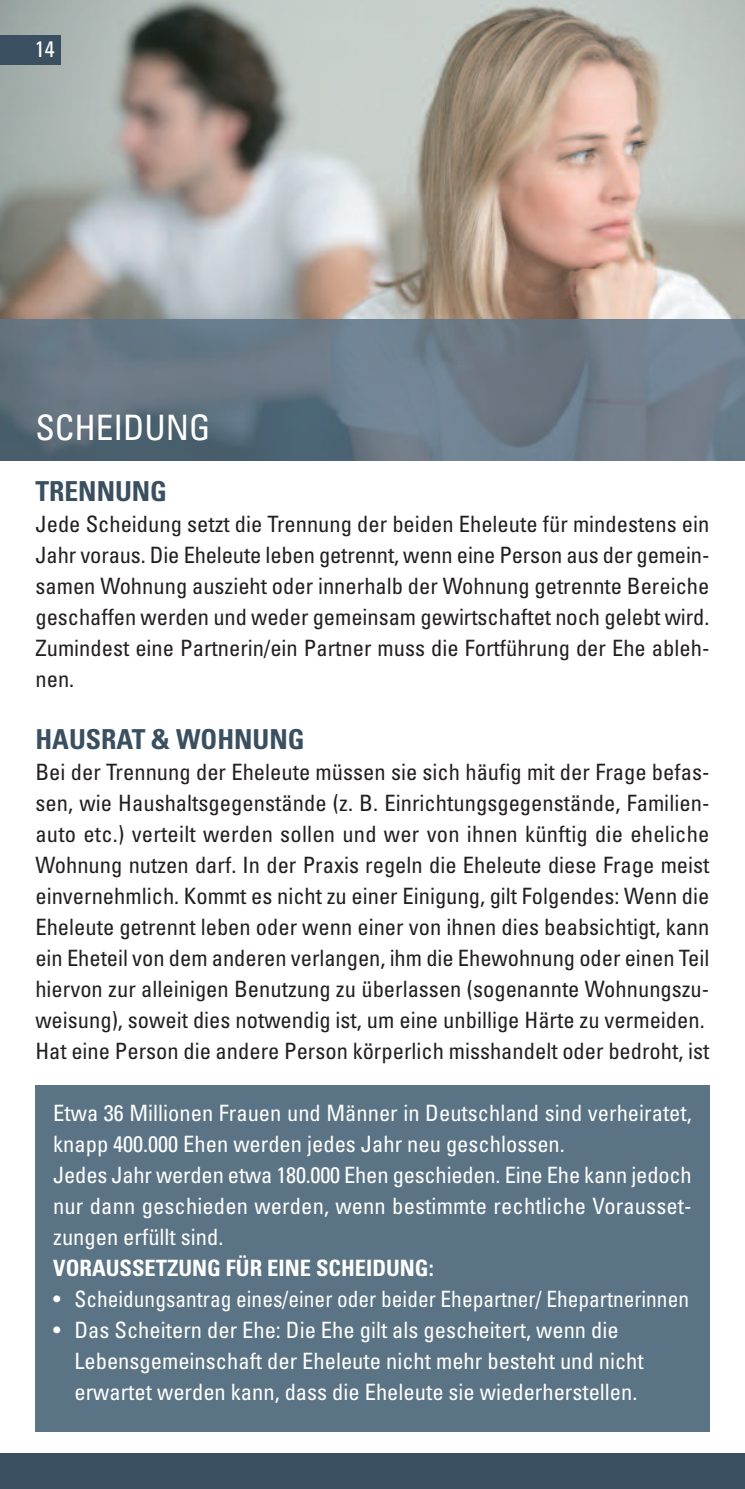
<style>
.page{position:relative;width:745px;height:1489px;background:#fff}
.page>*{position:absolute;margin:0;border:0;box-sizing:border-box;transform-origin:0 0}
.t1{font:condensed 35px "Univers";color:#fff}
.t2{font:700 condensed 27.5px "Univers";color:#3a4f60}
.t3{font:condensed 22.5px/31px "Univers";color:#231f20;text-align:justify}
.t4{font:condensed 22.5px/31px "Univers";color:#fff}
.t5{font:700 condensed 22.5px "Univers";color:#fff}
</style>
<div class="page">
<div style="left:35px;top:1084px;width:674px;height:347px;background:#5b7485"></div>
<img style="left:0;top:0;width:744px;height:319px">
<img style="left:0;top:319px;width:744px;height:142px">
<div style="left:0;top:1453px;width:744px;height:35px;background:#3a4f60"></div>
<div style="left:0;top:35px;width:61px;height:30px;background:#3a4f60"></div>
<p class="t4" style="left:35px;top:36px;width:21px">14</p>
<h1 class="t1" style="left:35px;top:414px;width:177px">SCHEIDUNG</h1>
<p class="t2" style="left:35px;top:481px;width:133px">TRENNUNG</p>
<p class="t3" style="left:35px;top:510px;width:675px">Jede Scheidung setzt die Trennung der beiden Eheleute für mindestens ein Jahr voraus. Die Eheleute leben getrennt, wenn eine Person aus der gemein&shy;samen Wohnung auszieht oder innerhalb der Wohnung getrennte Bereiche geschaffen werden und weder gemeinsam gewirtschaftet noch gelebt wird.<br>Zumindest eine Partnerin/ein Partner muss die Fortführung der Ehe ableh&shy;nen.</p>
<p class="t2" style="left:35px;top:729px;width:270px">HAUSRAT &amp; WOHNUNG</p>
<p class="t3" style="left:35px;top:758px;width:675px;text-align:left">Bei der Trennung der Eheleute müssen sie sich häufig mit der Frage befas&shy;sen, wie Haushaltsgegenstände (z. B. Einrichtungsgegenstände, Familien&shy;auto etc.) verteilt werden sollen und wer von ihnen künftig die eheliche Wohnung nutzen darf. In der Praxis regeln die Eheleute diese Frage meist einvernehmlich. Kommt es nicht zu einer Einigung, gilt Folgendes: Wenn die Eheleute getrennt leben oder wenn einer von ihnen dies beabsichtigt, kann ein Eheteil von dem anderen verlangen, ihm die Ehewohnung oder einen Teil hiervon zur alleinigen Benutzung zu überlassen (sogenannte Wohnungszu&shy;weisung), soweit dies notwendig ist, um eine unbillige Härte zu vermeiden.<br>Hat eine Person die andere Person körperlich misshandelt oder bedroht, ist</p>
<p class="t4" style="left:53px;top:1099px;width:639px">Etwa 36 Millionen Frauen und Männer in Deutschland sind verheiratet, knapp 400.000 Ehen werden jedes Jahr neu geschlossen.<br>Jedes Jahr werden etwa 180.000 Ehen geschieden. Eine Ehe kann jedoch nur dann geschieden werden, wenn bestimmte rechtliche Vorausset&shy;zungen erfüllt sind.</p>
<p class="t5" style="left:53px;top:1259px;width:382px">VORAUSSETZUNG FÜR EINE SCHEIDUNG:</p>
<p class="t4" style="left:53px;top:1285px;width:637px">• Scheidungsantrag eines/einer oder beider Ehepartner/ Ehepartnerinnen</p>
<p class="t4" style="left:74px;top:1316px;width:570px;text-indent:-21px">• Das Scheitern der Ehe: Die Ehe gilt als gescheitert, wenn die<br>Lebensgemeinschaft der Eheleute nicht mehr besteht und nicht erwartet werden kann, dass die Eheleute sie wiederherstellen.</p>
</div>
